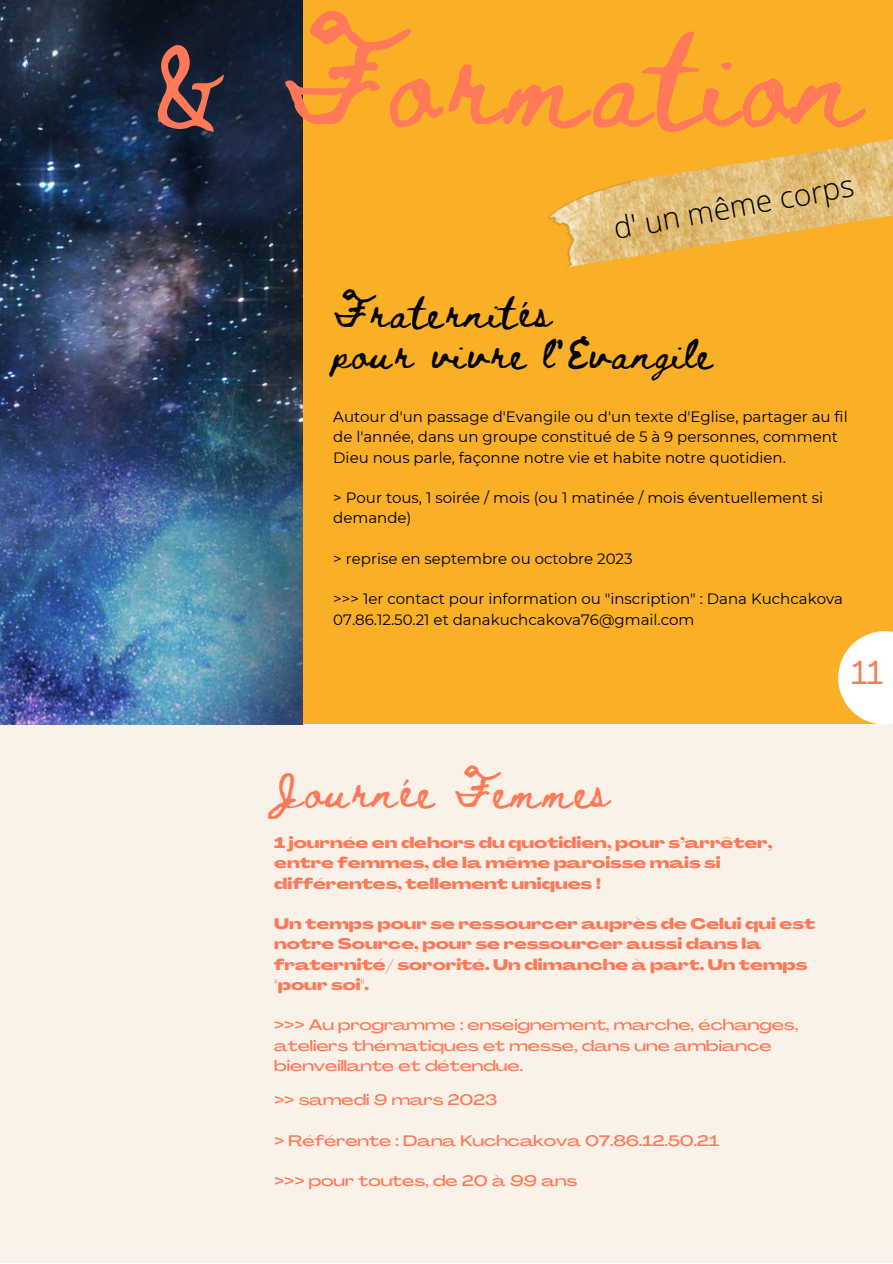
<style>
.page{position:relative;width:893px;height:1264px;background:#fff}
.page>*{position:absolute;margin:0;border:0;box-sizing:border-box;transform-origin:0 0}
.t1{font:89.85px "Beth Ellen";letter-spacing:.07em;color:#ff7958}
.t2{font:33px "Beth Ellen";letter-spacing:.08em;color:#ff7958}
.t3{font:33px "Agrandir";color:#f0805b}
.t4{font:30px "Beth Ellen";letter-spacing:.08em;color:#000}
.t5{font:300 30px "Open Sans";color:#000}
.t6{font:15px/20.2px "Montserrat";color:#000}
.t7{font:800 15px/20.2px "Agrandir Grand";color:#ff7958}
.t8{font:500 15px/20.2px "Agrandir Grand";color:#ff7958}
</style>
<div class="page">
<div style="left:0;top:0;width:892px;height:1262px;background:#f9af26"></div>
<div style="left:0;top:724px;width:892px;height:538px;background:#faf2e9"></div>
<img style="left:0;top:0;width:302px;height:725px">
<img style="left:548px;top:139px;width:344px;height:128px">
<svg style="left:838px;top:631px;width:54px;height:93px;fill:#fff"></svg>
<p class="t1" style="left:154px;top:41px;width:708px">&amp; Formation</p>
<p class="t5" style="left:610px;top:207px;width:245px;rotate:-10deg">d' un même corps</p>
<p class="t4" style="left:333px;top:298px;width:219px">Fraternités</p>
<p class="t4" style="left:333px;top:340px;width:380px">pour vivre l'Evangile</p>
<p class="t6" style="left:333px;top:406px;width:516px">Autour d'un passage d'Evangile ou d'un texte d'Eglise, partager au fil de l'année, dans un groupe constitué de 5 à 9 personnes, comment<br>Dieu nous parle, façonne notre vie et habite notre quotidien.</p>
<p class="t6" style="left:333px;top:487px;width:491px">&gt; Pour tous, 1 soirée / mois (ou 1 matinée / mois éventuellement si demande)</p>
<p class="t6" style="left:333px;top:548px;width:301px">&gt; reprise en septembre ou octobre 2023</p>
<p class="t6" style="left:333px;top:588px;width:511px">&gt;&gt;&gt; 1er contact pour information ou "inscription" : Dana Kuchcakova</p>
<p class="t6" style="left:333px;top:609px;width:363px">07.86.12.50.21 et danakuchcakova76@gmail.com</p>
<p class="t2" style="left:274px;top:776px;width:336px">Journée Femmes</p>
<p class="t7" style="left:274px;top:834px;width:499px">1 journée en dehors du quotidien, pour s’arrêter, entre femmes, de la même paroisse mais si différentes, tellement uniques !</p>
<p class="t7" style="left:274px;top:915px;width:542px">Un temps pour se ressourcer auprès de Celui qui est notre Source, pour se ressourcer aussi dans la fraternité/ sororité. Un dimanche à part. Un temps "pour soi".</p>
<p class="t8" style="left:274px;top:1016px;width:525px">&gt;&gt;&gt; Au programme : enseignement, marche, échanges, ateliers thématiques et messe, dans une ambiance bienveillante et détendue.</p>
<p class="t8" style="left:274px;top:1091px;width:225px">&gt;&gt; samedi 9 mars 2023</p>
<p class="t8" style="left:274px;top:1131px;width:446px">&gt; Référente : Dana Kuchcakova 07.86.12.50.21</p>
<p class="t8" style="left:274px;top:1172px;width:305px">&gt;&gt;&gt; pour toutes, de 20 à 99 ans</p>
<p class="t3" style="left:851px;top:659px;width:33px">11</p>
</div>
